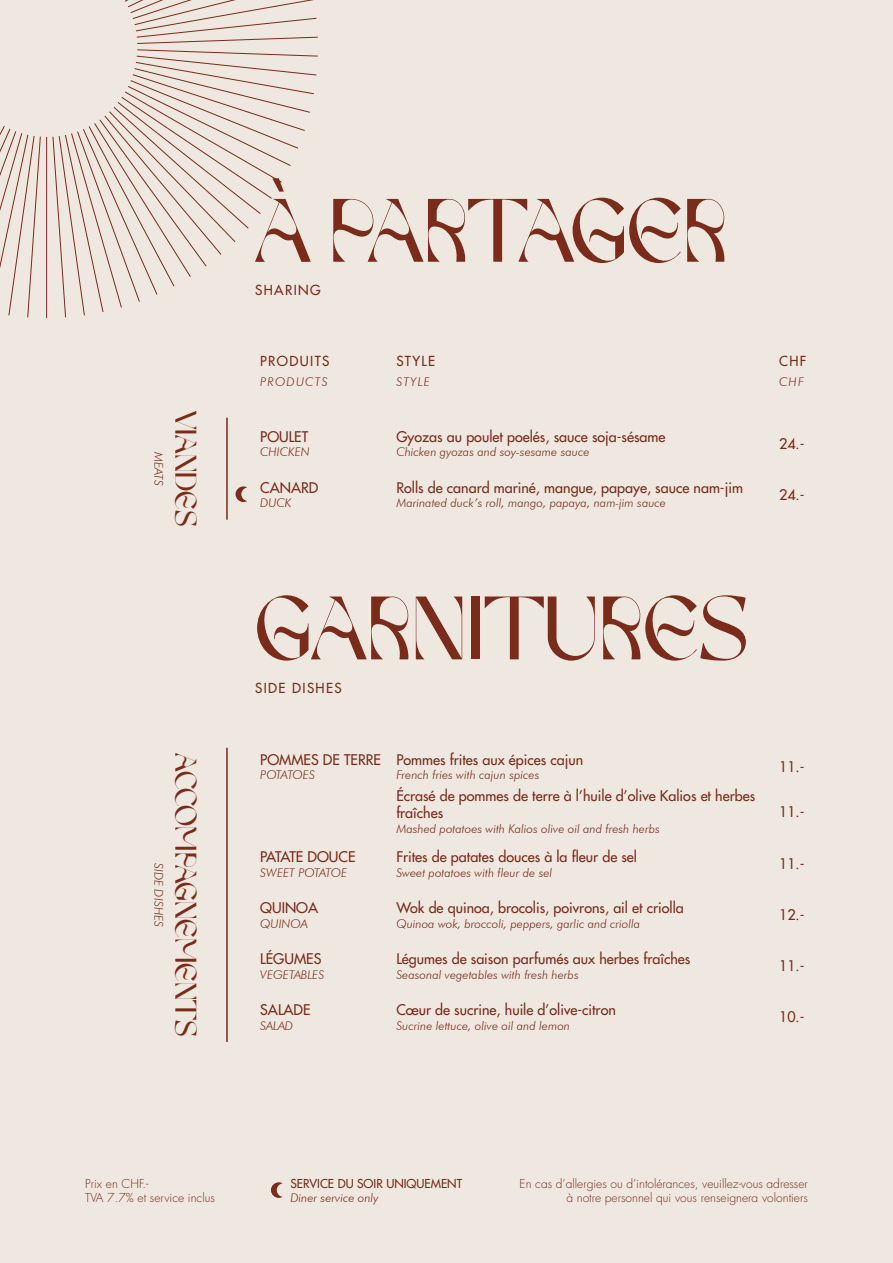
<style>
.page{position:relative;width:893px;height:1263px;background:#efe8e0}
.page>*{position:absolute;margin:0;border:0;box-sizing:border-box;transform-origin:0 0}
.t1{font:90px "FRENCHCHATEAUX Regular";color:#7a2b1a}
.t2{font:30px "FRENCHCHATEAUX Regular";color:#7a2b1a}
.t3{font:500 14.4px/17.2px "Futura Std";color:#7a2b1a}
.t4{font:500 13.5px "Futura Std";letter-spacing:.1em;color:#7a2b1a}
.t5{font:italic 300 12px "Futura BT";color:#7a2b1a}
.t6{font:300 12px "Futura Std";color:#7a2b1a}
.t7{font:500 12px "Futura Std";color:#7a2b1a}
.t8{font:italic 300 12px "Futura BT";letter-spacing:-.035em;color:#7a2b1a}
.t9{font:italic 300 12px "Futura BT";letter-spacing:.1em;color:#7a2b1a}
</style>
<div class="page">
<svg style="left:0;top:0;width:318px;height:318px"></svg>
<svg style="left:0;top:0;width:137px;height:137px"></svg>
<hr style="left:226px;top:748px;width:2px;height:294px;background:#7a2b1a">
<hr style="left:226px;top:418px;width:2px;height:102px;background:#7a2b1a">
<svg style="left:271px;top:1182px;width:12px;height:16px"></svg>
<svg style="left:236px;top:486px;width:11px;height:16px"></svg>
<p class="t5" style="left:166px;top:451px;width:36px;rotate:90deg">MEATS</p>
<p class="t2" style="left:203px;top:411px;width:117px;rotate:90deg">VIANDES</p>
<p class="t5" style="left:166px;top:863px;width:65px;rotate:90deg">SIDE DISHES</p>
<p class="t2" style="left:203px;top:753px;width:284px;rotate:90deg">ACCOMPAGNEMENTS</p>
<p class="t1" style="left:255px;top:178px;width:474px">À PARTAGER</p>
<p class="t4" style="left:255px;top:282px;width:67px">SHARING</p>
<p class="t4" style="left:260px;top:353px;width:71px">PRODUITS</p>
<p class="t4" style="left:396px;top:353px;width:40px">STYLE</p>
<p class="t4" style="left:779px;top:353px;width:29px">CHF</p>
<p class="t9" style="left:260px;top:374px;width:69px">PRODUCTS</p>
<p class="t5" style="left:396px;top:374px;width:35px">STYLE</p>
<p class="t5" style="left:779px;top:374px;width:26px">CHF</p>
<p class="t3" style="left:260px;top:428px;width:50px">POULET</p>
<p class="t5" style="left:260px;top:445px;width:51px">CHICKEN</p>
<p class="t3" style="left:260px;top:479px;width:60px">CANARD</p>
<p class="t5" style="left:260px;top:496px;width:33px">DUCK</p>
<p class="t3" style="left:396px;top:428px;width:271px">Gyozas au poulet poelés, sauce soja-sésame</p>
<p class="t5" style="left:396px;top:445px;width:195px">Chicken gyozas and soy-sesame sauce</p>
<p class="t3" style="left:396px;top:479px;width:348px">Rolls de canard mariné, mangue, papaye, sauce nam-jim</p>
<p class="t5" style="left:396px;top:496px;width:271px">Marinated duck’s roll, mango, papaya, nam-jim sauce</p>
<p class="t3" style="left:779px;top:435px;width:27px">24.-</p>
<p class="t3" style="left:779px;top:486px;width:27px">24.-</p>
<p class="t1" style="left:255px;top:576px;width:495px">GARNITURES</p>
<p class="t4" style="left:255px;top:679px;width:88px">SIDE DISHES</p>
<p class="t3" style="left:260px;top:751px;width:122px">POMMES DE TERRE</p>
<p class="t8" style="left:260px;top:767px;width:56px">POTATOES</p>
<p class="t3" style="left:396px;top:751px;width:188px">Pommes frites aux épices cajun</p>
<p class="t5" style="left:396px;top:767px;width:145px">French fries with cajun spices</p>
<p class="t3" style="left:396px;top:787px;width:360px">Écrasé de pommes de terre à l’huile d’olive Kalios et herbes fraîches</p>
<p class="t5" style="left:396px;top:821px;width:265px">Mashed potatoes with Kalios olive oil and fresh herbs</p>
<p class="t3" style="left:260px;top:848px;width:97px">PATATE DOUCE</p>
<p class="t5" style="left:260px;top:865px;width:88px">SWEET POTATOE</p>
<p class="t3" style="left:396px;top:848px;width:242px">Frites de patates douces à la fleur de sel</p>
<p class="t5" style="left:396px;top:865px;width:157px">Sweet potatoes with fleur de sel</p>
<p class="t3" style="left:260px;top:899px;width:59px">QUINOA</p>
<p class="t5" style="left:260px;top:916px;width:49px">QUINOA</p>
<p class="t3" style="left:396px;top:899px;width:289px">Wok de quinoa, brocolis, poivrons, ail et criolla</p>
<p class="t5" style="left:396px;top:916px;width:245px">Quinoa wok, broccoli, peppers, garlic and criolla</p>
<p class="t3" style="left:260px;top:950px;width:63px">LÉGUMES</p>
<p class="t5" style="left:260px;top:967px;width:66px">VEGETABLES</p>
<p class="t3" style="left:396px;top:950px;width:296px">Légumes de saison parfumés aux herbes fraîches</p>
<p class="t5" style="left:396px;top:967px;width:184px">Seasonal vegetables with fresh herbs</p>
<p class="t3" style="left:260px;top:1001px;width:52px">SALADE</p>
<p class="t5" style="left:260px;top:1018px;width:34px">SALAD</p>
<p class="t3" style="left:396px;top:1001px;width:221px">Cœur de sucrine, huile d’olive-citron</p>
<p class="t5" style="left:396px;top:1018px;width:175px">Sucrine lettuce, olive oil and lemon</p>
<p class="t3" style="left:779px;top:758px;width:27px">11.-</p>
<p class="t3" style="left:779px;top:803px;width:27px">11.-</p>
<p class="t3" style="left:779px;top:855px;width:27px">11.-</p>
<p class="t3" style="left:779px;top:906px;width:27px">12.-</p>
<p class="t3" style="left:779px;top:957px;width:27px">11.-</p>
<p class="t3" style="left:779px;top:1008px;width:27px">10.-</p>
<p class="t6" style="left:85px;top:1176px;width:65px">Prix en CHF.-</p>
<p class="t6" style="left:85px;top:1190px;width:131px">TVA 7.7% et service inclus</p>
<p class="t7" style="left:290px;top:1176px;width:173px">SERVICE DU SOIR UNIQUEMENT</p>
<p class="t5" style="left:290px;top:1191px;width:90px">Diner service only</p>
<p class="t6" style="left:520px;top:1176px;width:290px">En cas d’allergies ou d’intolérances, veuillez-vous adresser</p>
<p class="t6" style="left:566px;top:1190px;width:243px">à notre personnel qui vous renseignera volontiers</p>
</div>
